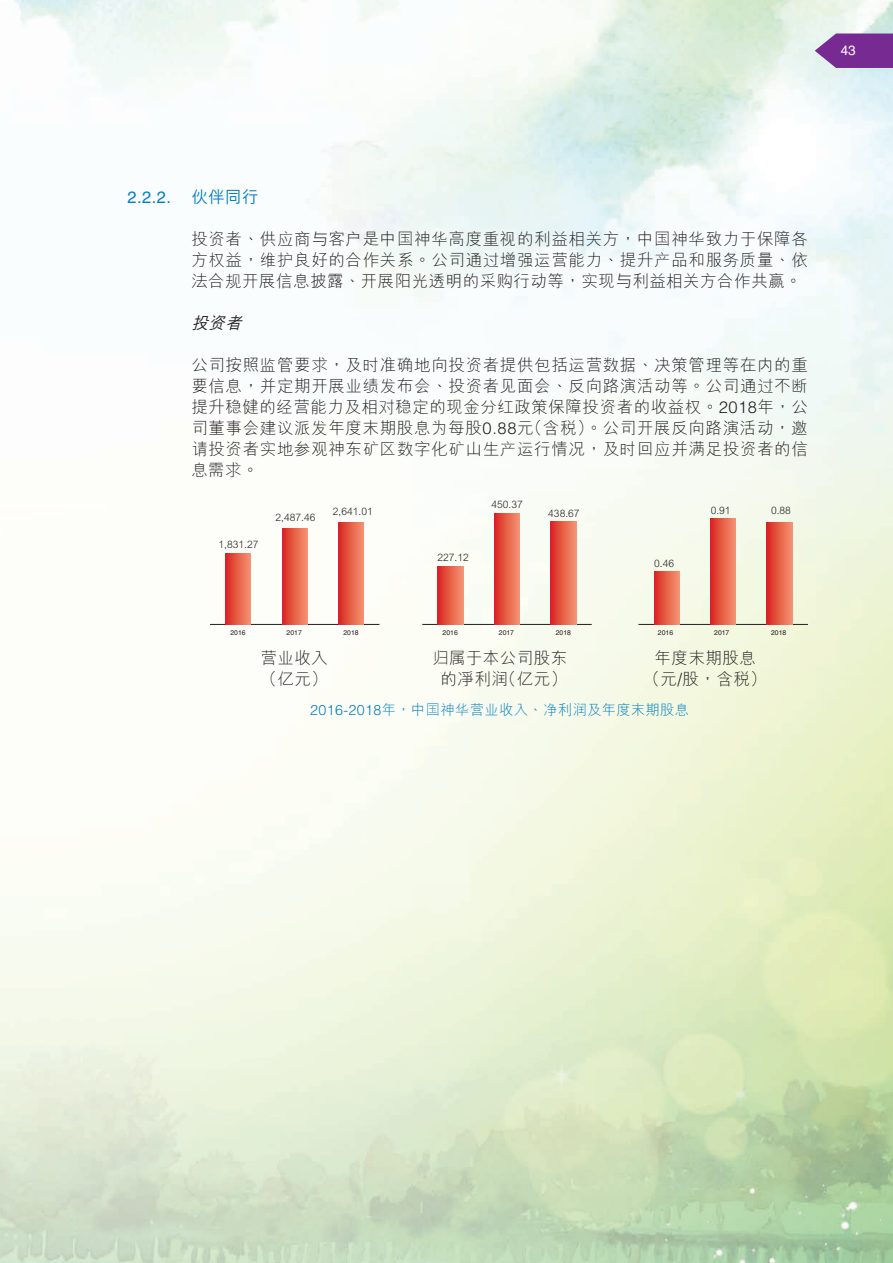
<style>
.page{position:relative;width:893px;height:1263px;background:#fff}
.page>*{position:absolute;margin:0;border:0;box-sizing:border-box;transform-origin:0 0}
.t1{font:300 16.5px/21px "M Hei HKS";letter-spacing:.03em;color:#231f20;text-align:justify}
.t2{font:16.5px "Helvetica LT Std";color:#007ec5}
.t3{font:italic 500 16.5px "M Hei HKS";color:#231f20}
.t4{font:300 14.25px "M Hei HKS";letter-spacing:.03em;color:#007ec5}
.t5{font:13.5px "Helvetica LT Std";color:#fff}
.t6{font:10.2px "M Hei HK Light E Ten B5 H";color:#231f20}
.t7{font:6.9px "Helvetica LT Std";color:#231f20}
.s1{font-family:"M Hei HKS";font-weight:500}
.s2{font-family:"Helvetica LT Std"}
</style>
<div class="page">
<img style="left:0;top:0;width:893px;height:1263px">
<svg style="left:815px;top:34px;width:78px;height:34px;background:#85449d"></svg>
<hr style="left:210px;top:624px;width:169px;height:1px;background:#231f20">
<svg style="left:226px;top:554px;width:25px;height:70px;background:#e75f4a"></svg>
<svg style="left:282px;top:528px;width:25px;height:96px;background:#e65d48"></svg>
<div style="left:338px;top:522px;width:26px;height:102px;background:linear-gradient(to right,#d92620,#f4926e)"></div>
<hr style="left:422px;top:624px;width:170px;height:1px;background:#231f20">
<svg style="left:438px;top:567px;width:25px;height:57px"></svg>
<div style="left:494px;top:513px;width:26px;height:111px;background:linear-gradient(to right,#d92720,#f4926f)"></div>
<svg style="left:551px;top:522px;width:25px;height:102px;background:#e75e49"></svg>
<hr style="left:638px;top:624px;width:170px;height:1px;background:#231f20">
<svg style="left:654px;top:571px;width:25px;height:53px"></svg>
<div style="left:710px;top:519px;width:26px;height:105px;background:linear-gradient(to right,#d92620,#f4926e)"></div>
<svg style="left:767px;top:522px;width:25px;height:102px;background:#e65d48"></svg>
<p class="t5" style="left:841px;top:43px;width:17px">43</p>
<p class="t2" style="left:128px;top:188px;width:133px">2.2.2. <span class="s1">伙伴同行</span></p>
<p class="t1" style="left:191px;top:228px;width:618px">投資者、供應商與客戶是中國神華高度重視的利益相關方，中國神華致力於保障各方權益，維護良好的合作關係。公司通過增強運營能力、提升產品和服務質量、依法合規開展信息披露、開展陽光透明的採購行動等，實現與利益相關方合作共贏。</p>
<p class="t3" style="left:191px;top:311px;width:58px">投資者</p>
<p class="t1" style="left:191px;top:354px;width:618px">公司按照監管要求，及時準確地向投資者提供包括運營數據、決策管理等在內的重要信息，並定期開展業績發佈會、投資者見面會、反向路演活動等。公司通過不斷提升穩健的經營能力及相對穩定的現金分紅政策保障投資者的收益權。<span class="s2">2018</span>年，公司董事會建議派發年度末期股息為每股<span class="s2">0.88</span>元（含稅）。公司開展反向路演活動，邀請投資者實地參觀神東礦區數字化礦山生產運行情況，及時回應並滿足投資者的信息需求。</p>
<p class="t6" style="left:276px;top:512px;width:41px">2,487.46</p>
<p class="t6" style="left:333px;top:506px;width:41px">2,641.01</p>
<p class="t6" style="left:491px;top:499px;width:33px">450.37</p>
<p class="t6" style="left:548px;top:508px;width:33px">438.67</p>
<p class="t6" style="left:711px;top:505px;width:21px">0.91</p>
<p class="t6" style="left:771px;top:505px;width:21px">0.88</p>
<p class="t6" style="left:219px;top:539px;width:41px">1,831.27</p>
<p class="t6" style="left:437px;top:552px;width:33px">227.12</p>
<p class="t6" style="left:654px;top:558px;width:21px">0.46</p>
<p class="t7" style="left:230px;top:629px;width:17px">2016</p>
<p class="t7" style="left:287px;top:629px;width:17px">2017</p>
<p class="t7" style="left:343px;top:629px;width:17px">2018</p>
<p class="t7" style="left:443px;top:629px;width:17px">2016</p>
<p class="t7" style="left:499px;top:629px;width:17px">2017</p>
<p class="t7" style="left:556px;top:629px;width:17px">2018</p>
<p class="t7" style="left:658px;top:629px;width:17px">2016</p>
<p class="t7" style="left:714px;top:629px;width:17px">2017</p>
<p class="t7" style="left:771px;top:629px;width:17px">2018</p>
<p class="t1" style="left:260px;top:647px;width:69px">營業收入（億元）</p>
<p class="t1" style="left:432px;top:647px;width:137px;text-align:center">歸屬於本公司股東的凈利潤（億元）</p>
<p class="t1" style="left:644px;top:647px;width:125px;text-align:center">年度末期股息<br>（元<span class="s2">/</span>股，含稅）</p>
<p class="t4" style="left:310px;top:699px;width:380px"><span class="s2">2016-2018</span>年，中國神華營業收入、淨利潤及年度末期股息</p>
</div>
